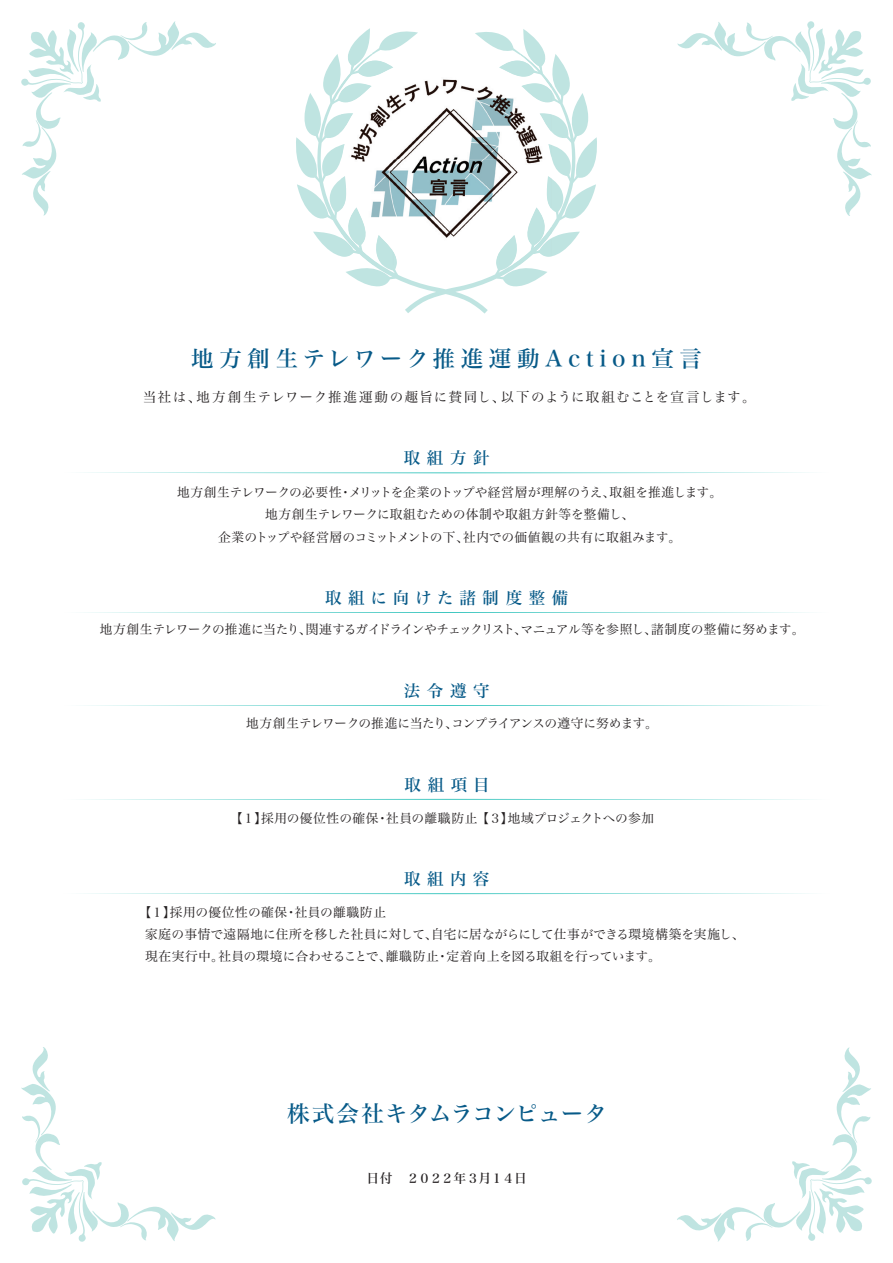
<style>
.page{position:relative;width:893px;height:1263px;background:#fff}
.page>*{position:absolute;margin:0;border:0;box-sizing:border-box;transform-origin:0 0}
.t1{font:22.5px "Hira Min Std N W5";letter-spacing:.25em;color:#075a88}
.t2{font:22.5px "Hira Min Std N W5";letter-spacing:-.01em;color:#075a88}
.t3{font:16.5px "Hira Min Std N W5";letter-spacing:.4em;color:#075a88}
.t4{font:16.5px "Hira Min Std N W5";letter-spacing:.38em;color:#075a88}
.t5{font:13.5px "Hira Min Std N W3";letter-spacing:.085em;color:#231f20}
.t6{font:12.75px/22.4px "Hira Min Std N W3";letter-spacing:-.005em;color:#231f20;text-align:center}
.t7{font:12.75px "Hira Min Std N W3";letter-spacing:-.035em;color:#231f20}
.t8{font:12.75px "Hira Min Std N W3";letter-spacing:.015em;color:#231f20}
.t9{font:12.75px "Hira Min Std N W3";letter-spacing:-.045em;color:#231f20}
.t10{font:12.75px "Hira Min Std N W5";letter-spacing:-.06em;color:#231f20}
</style>
<div class="page">
<svg style="left:296px;top:28px;width:301px;height:286px"></svg>
<svg style="left:21px;top:21px;width:195px;height:195px"></svg>
<svg style="left:677px;top:21px;width:195px;height:195px"></svg>
<svg style="left:677px;top:1047px;width:195px;height:195px"></svg>
<svg style="left:21px;top:1047px;width:195px;height:195px"></svg>
<svg style="left:84px;top:472px;width:725px;height:1px"></svg>
<svg style="left:84px;top:612px;width:725px;height:1px"></svg>
<svg style="left:84px;top:705px;width:725px;height:1px"></svg>
<img style="left:394px;top:54px;width:105px;height:198px">
<img style="left:341px;top:54px;width:53px;height:211px">
<img style="left:499px;top:54px;width:52px;height:211px">
<img style="left:393px;top:252px;width:106px;height:13px">
<svg style="left:84px;top:893px;width:725px;height:1px"></svg>
<svg style="left:84px;top:799px;width:725px;height:1px"></svg>
<h1 class="t1" style="left:191px;top:342px;width:512px">地方創生テレワーク推進運動Action宣言</h1>
<p class="t5" style="left:143px;top:387px;width:614px">当社は、地方創生テレワーク推進運動の趣旨に賛同し、以下のように取組むことを宣言します。</p>
<p class="t3" style="left:404px;top:446px;width:87px">取組方針</p>
<p class="t6" style="left:177px;top:481px;width:547px">地方創生テレワークの必要性・メリットを企業のトップや経営層が理解のうえ、取組を推進します。地方創生テレワークに取組むための体制や取組方針等を整備し、<br>企業のトップや経営層のコミットメントの下、社内での価値観の共有に取組みます。</p>
<p class="t4" style="left:325px;top:586px;width:245px">取組に向けた諸制度整備</p>
<p class="t7" style="left:100px;top:620px;width:706px">地方創生テレワークの推進に当たり、関連するガイドラインやチェックリスト、マニュアル等を参照し、諸制度の整備に努めます。</p>
<p class="t3" style="left:404px;top:679px;width:87px">法令遵守</p>
<p class="t9" style="left:246px;top:714px;width:413px">地方創生テレワークの推進に当たり、コンプライアンスの遵守に努めます。</p>
<p class="t3" style="left:405px;top:773px;width:87px">取組項目</p>
<p class="t8" style="left:230px;top:809px;width:426px">【１】採用の優位性の確保・社員の離職防止 【３】地域プロジェクトへの参加</p>
<p class="t3" style="left:404px;top:867px;width:87px">取組内容</p>
<p class="t6" style="left:145px;top:900px;width:601px;text-align:left;text-indent:-6px">【１】採用の優位性の確保・社員の離職防止<br>家庭の事情で遠隔地に住所を移した社員に対して、自宅に居ながらにして仕事ができる環境構築を実施し、現在実行中。社員の環境に合わせることで、離職防止・定着向上を図る取組を行っています。</p>
<h1 class="t2" style="left:287px;top:1097px;width:321px">株式会社キタムラコンピュータ</h1>
<p class="t10" style="left:366px;top:1169px;width:162px">日付　２０２２年３月１４日</p>
</div>
